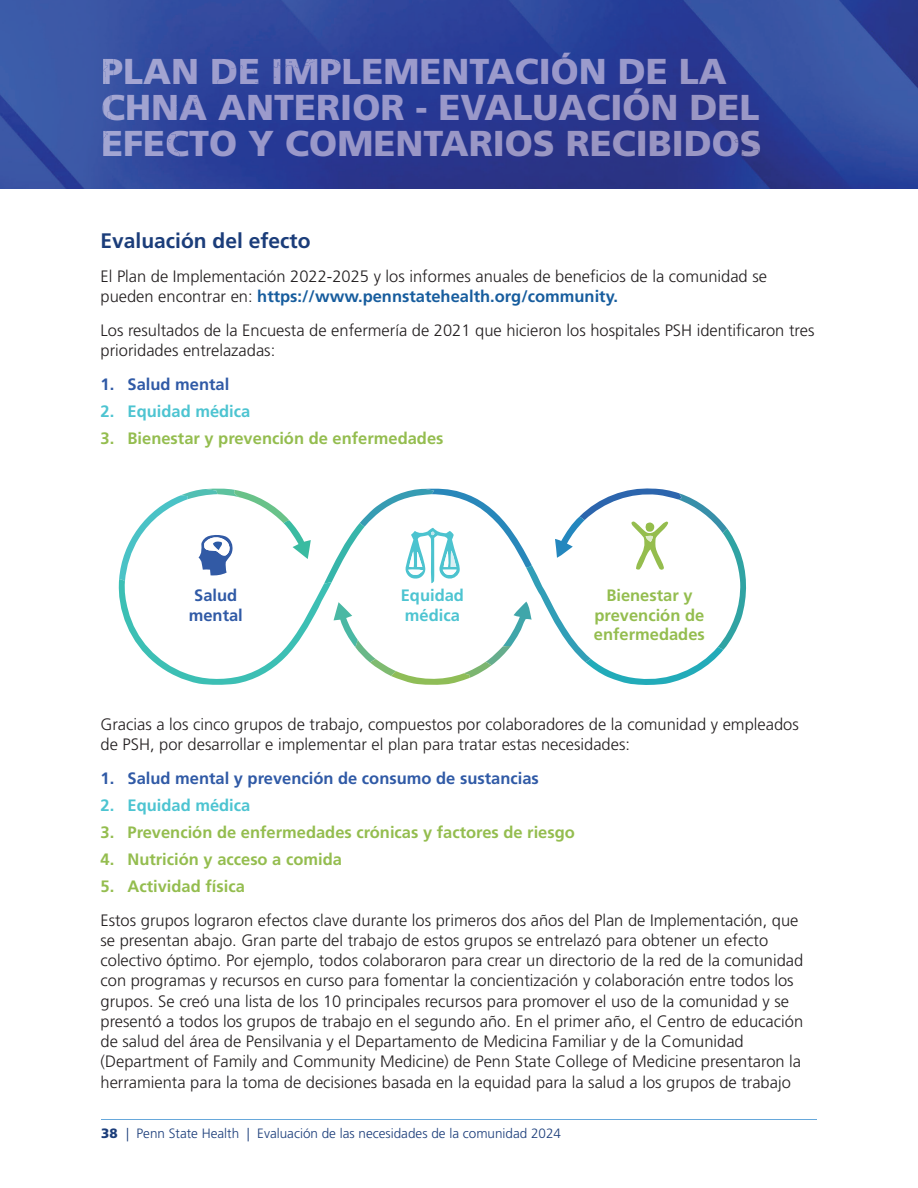
<style>
.page{position:relative;width:918px;height:1188px;background:#fff}
.page>*{position:absolute;margin:0;border:0;box-sizing:border-box;transform-origin:0 0}
.t1{font:900 36px/36px "Frutiger LT Std";color:#9e9ece}
.t2{font:700 21px "Frutiger LT Std";color:#1b3d7a}
.t3{font:300 16.5px/20.2px "Frutiger LT Std";color:#231f20}
.t4{font:700 16.5px/19.5px "Frutiger LT Std";color:#94bd4f;text-align:center}
.t5{font:700 16.5px/19.5px "Frutiger LT Std";color:#305aa6;text-align:center}
.t6{font:700 16.5px/19.5px "Frutiger LT Std";color:#4dc4d1}
.t7{font:300 13.5px "Frutiger LT Std";color:#1b3d7a}
.s1{color:#a4a8d3}
.s2{color:#a3a5d2}
.s3{color:#a2a4d1}
.s4{color:#9f9fce}
.s5{color:#9c9bcc}
.s6{color:#9d9bcc}
.s7{color:#9a99cb}
.s8{color:#9b9acb}
.s9{color:#9998ca}
.s10{color:#9a98ca}
.s11{color:#9b9bcc}
.s12{color:#9a98c8}
.s13{color:#9997c6}
.s14{color:#9997c7}
.s15{color:#a1a3d0}
.s16{color:#9b9acc}
.s17{color:#9a98c9}
.s18{color:#9a97c8}
.s19{color:#9a97c6}
.s20{color:#9a96c5}
.s21{color:#9996c4}
.s22{color:#9996c3}
.s23{color:#a4a7d3}
.s24{color:#9fa0cf}
.s25{color:#9f9ece}
.s26{color:#9996c6}
.s27{color:#9a96c6}
.s28{color:#9996c5}
.s29{color:#9995c2}
.s30{color:#9995c1}
.s31{font-weight:700;color:#175d9e}
.s32{font-weight:900}
</style>
<div class="page">
<hr style="left:101px;top:1119px;width:716px;height:1px;background:#67a8db">
<img style="left:0;top:0;width:918px;height:189px">
<img style="left:103px;top:53px;width:624px;height:32px">
<img style="left:103px;top:89px;width:657px;height:32px">
<img style="left:103px;top:131px;width:657px;height:26px">
<svg style="left:118px;top:488px;width:628px;height:197px"></svg>
<h1 class="t1" style="left:101px;top:55px;width:662px"><span class="s1">P</span><span class="s2">L</span><span class="s3">A</span><span class="s4">N</span> DE IM<span class="s5">P</span>L<span class="s5">EM</span><span class="s6">E</span><span class="s5">N</span><span class="s7">T</span><span class="s8">A</span><span class="s7">C</span><span class="s9">I</span><span class="s10">Ó</span><span class="s11">N</span> <span class="s7">D</span><span class="s12">E</span> <span class="s13">L</span><span class="s14">A<br></span><span class="s1">C</span><span class="s15">H</span><span class="s4">N</span>A <span class="s5">A</span><span class="s16">N</span><span class="s8">TE</span><span class="s7">RIO</span><span class="s9">R -</span> <span class="s17">EV</span><span class="s18">A</span><span class="s14">L</span><span class="s13">UA</span><span class="s19">C</span><span class="s20">IÓ</span><span class="s21">N</span> <span class="s22">DE</span><span class="s14">L<br></span><span class="s23">E</span><span class="s15">F</span><span class="s24">E</span><span class="s25">C</span><span class="s5">T</span><span class="s8">O</span> <span class="s9">Y</span> <span class="s10">C</span><span class="s17">O</span><span class="s14">ME</span><span class="s26">N</span><span class="s27">T</span><span class="s13">A</span><span class="s19">R</span><span class="s28">I</span><span class="s21">O</span><span class="s22">S</span> <span class="s29">RECIBI</span><span class="s21">D</span><span class="s19">O</span><span class="s30">S</span></h1>
<p class="t2" style="left:101px;top:232px;width:212px">Evaluación del efecto</p>
<p class="t3" style="left:101px;top:267px;width:668px">El Plan de Implementación 2022-2025 y los informes anuales de beneficios de la comunidad se pueden encontrar en: <span class="s31">https://www.pennstatehealth.org/community.</span></p>
<p class="t3" style="left:101px;top:321px;width:715px">Los resultados de la Encuesta de enfermería de 2021 que hicieron los hospitales PSH identificaron tres prioridades entrelazadas:</p>
<p class="t5" style="left:101px;top:375px;width:130px">1. Salud mental</p>
<p class="t6" style="left:101px;top:402px;width:151px">2. Equidad médica</p>
<p class="t4" style="left:101px;top:429px;width:345px">3. Bienestar y prevención de enfermedades</p>
<p class="t5" style="left:189px;top:586px;width:56px">Salud mental</p>
<p class="t6" style="left:401px;top:586px;width:65px">Equidad médica</p>
<p class="t4" style="left:594px;top:586px;width:112px">Bienestar y prevención de enfermedades</p>
<p class="t3" style="left:101px;top:715px;width:700px">Gracias a los cinco grupos de trabajo, compuestos por colaboradores de la comunidad y empleados de PSH, por desarrollar e implementar el plan para tratar estas necesidades:</p>
<p class="t5" style="left:101px;top:769px;width:440px">1. Salud mental y prevención de consumo de sustancias</p>
<p class="t6" style="left:101px;top:796px;width:151px">2. Equidad médica</p>
<p class="t4" style="left:101px;top:823px;width:476px">3. Prevención de enfermedades crónicas y factores de riesgo</p>
<p class="t4" style="left:101px;top:850px;width:243px">4. Nutrición y acceso a comida</p>
<p class="t4" style="left:101px;top:877px;width:146px">5. Actividad física</p>
<p class="t3" style="left:101px;top:911px;width:704px">Estos grupos lograron efectos clave durante los primeros dos años del Plan de Implementación, que se presentan abajo. Gran parte del trabajo de estos grupos se entrelazó para obtener un efecto colectivo óptimo. Por ejemplo, todos colaboraron para crear un directorio de la red de la comunidad con programas y recursos en curso para fomentar la concientización y colaboración entre todos los grupos. Se creó una lista de los 10 principales recursos para promover el uso de la comunidad y se presentó a todos los grupos de trabajo en el segundo año. En el primer año, el Centro de educación de salud del área de Pensilvania y el Departamento de Medicina Familiar y de la Comunidad (Department of Family and Community Medicine) de Penn State College of Medicine presentaron la herramienta para la toma de decisiones basada en la equidad para la salud a los grupos de trabajo</p>
<p class="t7" style="left:101px;top:1128px;width:461px"><span class="s32">38</span> | Penn State Health | Evaluación de las necesidades de la comunidad 2024</p>
</div>
